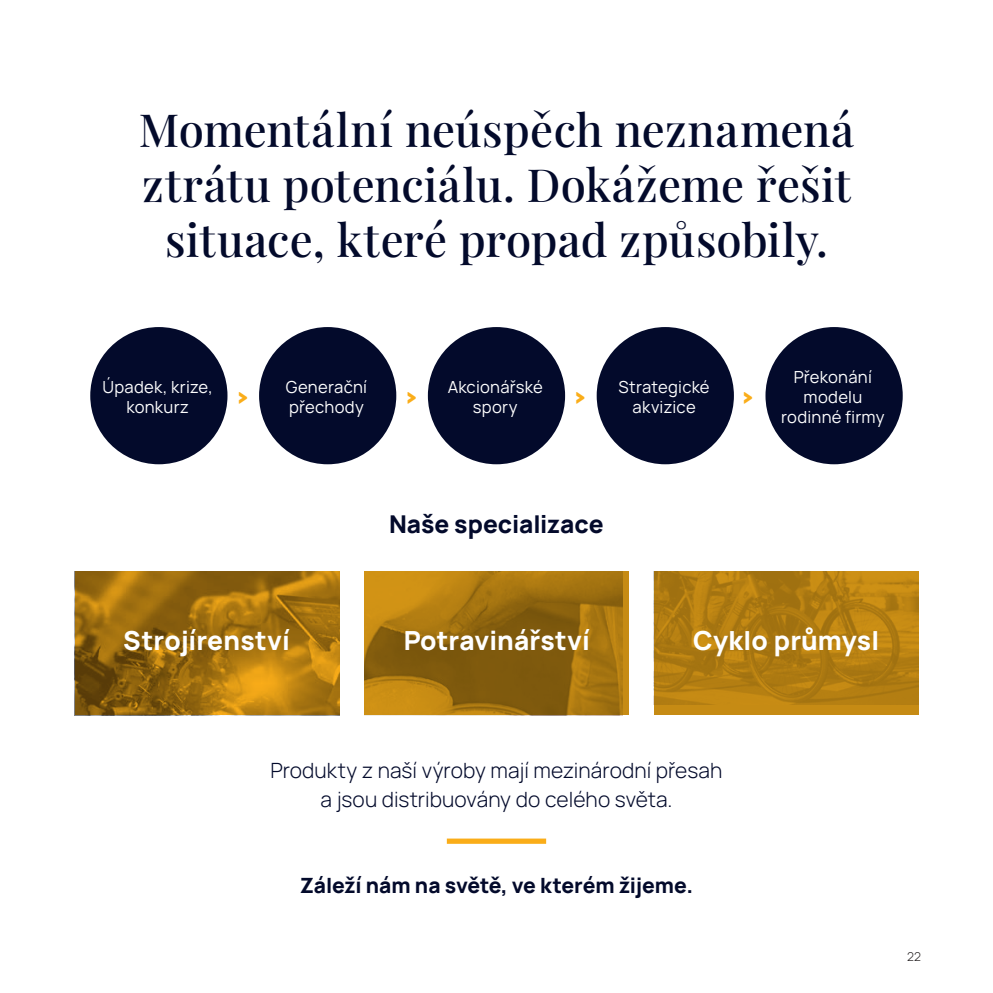
<style>
.page{position:relative;width:993px;height:993px;background:#fff}
.page>*{position:absolute;margin:0;border:0;box-sizing:border-box;transform-origin:0 0}
.t1{font:500 45.5px/54.6px "Playfair Display";letter-spacing:.005em;color:#030a2b;text-align:center}
.t2{font:800 26.25px "Manrope";letter-spacing:.005em;color:#fff}
.t3{font:800 24.5px "Manrope";letter-spacing:-.005em;color:#030a2b}
.t4{font:300 21px/29.8px "Manrope";letter-spacing:.005em;color:#030a2b;text-align:center}
.t5{font:800 21px "Manrope";letter-spacing:-.005em;color:#030a2b}
.t6{font:900 17.5px "Rubik";color:#faad19}
.t7{font:16.62px/19.9px "Manrope";letter-spacing:.015em;color:#fff;text-align:center}
.t8{font:300 12.25px "Manrope";color:#231f20}
</style>
<div class="page">
<svg style="left:75px;top:571px;width:264px;height:144px;background:#a16f0f"></svg>
<svg style="left:364px;top:571px;width:264px;height:144px;background:#9e6f0f"></svg>
<svg style="left:653px;top:571px;width:265px;height:144px;background:#b47f12"></svg>
<div style="left:90px;top:327px;width:137px;height:137px;background:#030a2b;border-radius:50%"></div>
<div style="left:259px;top:327px;width:137px;height:137px;background:#030a2b;border-radius:50%"></div>
<div style="left:428px;top:327px;width:137px;height:137px;background:#030a2b;border-radius:50%"></div>
<div style="left:596px;top:327px;width:137px;height:137px;background:#030a2b;border-radius:50%"></div>
<div style="left:765px;top:327px;width:137px;height:137px;background:#030a2b;border-radius:50%"></div>
<div style="left:446px;top:838px;width:100px;height:5px;background:#faad19"></div>
<h1 class="t1" style="left:139px;top:99px;width:716px">Momentální neúspěch neznamená ztrátu potenciálu. Dokážeme řešit situace, které propad způsobily.</h1>
<p class="t7" style="left:102px;top:375px;width:112px">Úpadek, krize, konkurz</p>
<p class="t7" style="left:286px;top:375px;width:83px;text-align:left">Generační přechody</p>
<p class="t7" style="left:447px;top:375px;width:97px">Akcionářské spory</p>
<p class="t7" style="left:618px;top:375px;width:93px">Strategické akvizice</p>
<p class="t7" style="left:781px;top:366px;width:105px">Překonání modelu rodinné firmy</p>
<p class="t6" style="left:238px;top:387px;width:11px">&gt;</p>
<p class="t6" style="left:407px;top:387px;width:11px">&gt;</p>
<p class="t6" style="left:575px;top:387px;width:11px">&gt;</p>
<p class="t6" style="left:742px;top:387px;width:11px">&gt;</p>
<h3 class="t3" style="left:389px;top:503px;width:216px">Naše specializace</h3>
<h2 class="t2" style="left:124px;top:618px;width:168px">Strojírenství</h2>
<h2 class="t2" style="left:403px;top:618px;width:188px">Potravinářství</h2>
<h2 class="t2" style="left:693px;top:618px;width:187px">Cyklo průmysl</h2>
<p class="t4" style="left:270px;top:753px;width:453px">Produkty z naší výroby mají mezinárodní přesah a jsou distribuovány do celého světa.</p>
<p class="t5" style="left:300px;top:866px;width:394px">Záleží nám na světě, ve kterém žijeme.</p>
<p class="t8" style="left:906px;top:947px;width:15px">22</p>
</div>
